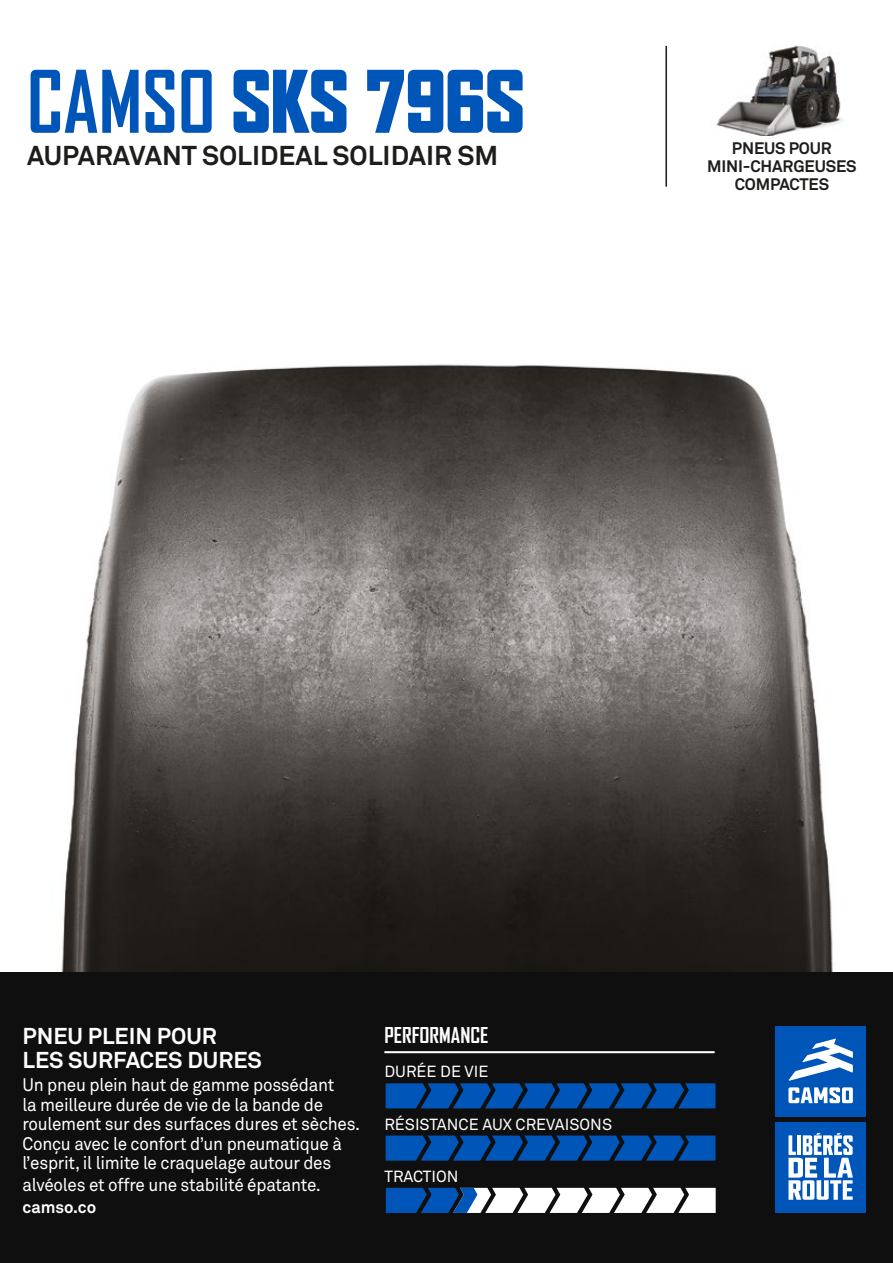
<style>
.page{position:relative;width:893px;height:1263px;background:#fff}
.page>*{position:absolute;margin:0;border:0;box-sizing:border-box;transform-origin:0 0}
.t1{font:900 82.5px "Agency FB";color:#0055b8;scale:.95 1}
.t2{font:700 27px "Akkurat Office";color:#1d1d1b}
.t3{font:700 22.65px/24.3px "Akkurat Office";color:#fff}
.t4{font:700 21px "Agency FB";color:#fff}
.t5{font:18px/19.5px "Akkurat Office";letter-spacing:-.015em;color:#fff;scale:.95 1}
.t6{font:700 16.65px "Akkurat Office";color:#fff}
.t7{font:700 16.5px/18px "Akkurat Office";letter-spacing:-.01em;color:#1d1d1b;text-align:center}
.t8{font:15.9px "Akkurat Office";color:#fff}
.s1{font-weight:700}
</style>
<div class="page">
<img style="left:0;top:364px;width:893px;height:609px">
<img style="left:716px;top:45px;width:127px;height:91px">
<div style="left:0;top:973px;width:893px;height:290px;background:#0e0f0e"></div>
<hr style="left:665px;top:46px;width:2px;height:141px;background:#1d1d1b">
<div style="left:776px;top:1026px;width:90px;height:90px;background:#0055b8"></div>
<svg style="left:788px;top:1087px;width:65px;height:16px"></svg>
<svg style="left:789px;top:1038px;width:64px;height:43px"></svg>
<div style="left:776px;top:1122px;width:90px;height:90px;background:#0055b8"></div>
<svg style="left:788px;top:1133px;width:65px;height:67px"></svg>
<hr style="left:384px;top:1051px;width:331px;height:2px;background:#fff">
<svg style="left:386px;top:1083px;width:329px;height:25px;background:#014a9f"></svg>
<svg style="left:386px;top:1135px;width:329px;height:26px;background:#02499c"></svg>
<svg style="left:386px;top:1188px;width:330px;height:25px;background:#a3b7ce"></svg>
<h1 class="t1" style="left:27px;top:54px;width:525px"><span class="s1">CAMSO</span> SKS 796S</h1>
<h2 class="t2" style="left:27px;top:139px;width:473px">AUPARAVANT SOLIDEAL SOLIDAIR SM</h2>
<p class="t7" style="left:707px;top:139px;width:151px">PNEUS POUR<br>MINI-CHARGEUSES<br>COMPACTES</p>
<p class="t3" style="left:22px;top:1024px;width:241px">PNEU PLEIN POUR<br>LES SURFACES DURES</p>
<p class="t5" style="left:22px;top:1076px;width:357px">Un pneu plein haut de gamme possédant<br>la meilleure durée de vie de la bande de roulement sur des surfaces dures et sèches.<br>Conçu avec le confort d’un pneumatique à l’esprit, il limite le craquelage autour des</p>
<p class="t5" style="left:22px;top:1175px;width:316px">alvéoles et offre une stabilité épatante.</p>
<p class="t6" style="left:22px;top:1197px;width:75px">camso.co</p>
<p class="t4" style="left:384px;top:1023px;width:105px">PERFORMANCE</p>
<p class="t8" style="left:384px;top:1062px;width:105px">DURÉE DE VIE</p>
<p class="t8" style="left:384px;top:1115px;width:229px">RÉSISTANCE AUX CREVAISONS</p>
<p class="t8" style="left:384px;top:1167px;width:76px">TRACTION</p>
</div>
